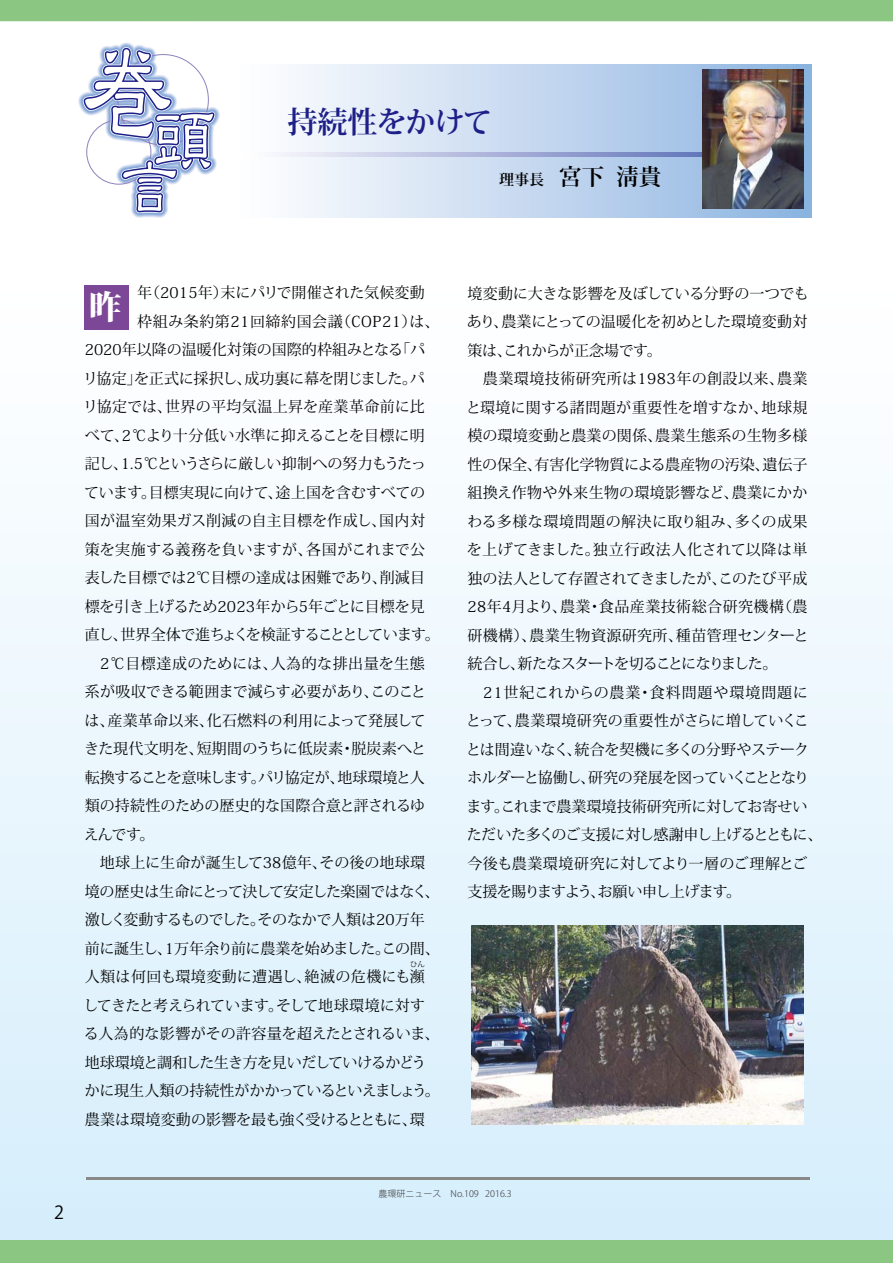
<style>
.page{position:relative;width:893px;height:1263px;background:#fff}
.page>*{position:absolute;margin:0;border:0;box-sizing:border-box;transform-origin:0 0}
.t1{font:800 33px "Koz Min Pro";color:#fff}
.t2{font:700 30px "Koz Min Pro";letter-spacing:-.02em;color:#1e2088}
.t3{font:18px "Koz Go Pro";color:#000}
.t4{font:15px/28.5px "Koz Min Pro";color:#000}
.t5{font:15px "Koz Min Pro";letter-spacing:-.02em;color:#000}
.t6{font:15px "Koz Min Pro";letter-spacing:.02em;color:#000}
.t7{font:15px "Koz Min Pro";letter-spacing:-.03em;color:#000}
.t8{font:15px "Koz Min Pro";letter-spacing:.025em;color:#000}
.t9{font:15px "Koz Min Pro";letter-spacing:-.05em;color:#000}
.t10{font:15px "Koz Min Pro";letter-spacing:-.055em;color:#000}
.t11{font:15px "Koz Min Pro";letter-spacing:-.07em;color:#000}
.t12{font:15px "Koz Min Pro";letter-spacing:-.025em;color:#000}
.t13{font:15px "Koz Min Pro";letter-spacing:-.04em;color:#000}
.t14{font:15px "Koz Min Pro";letter-spacing:.035em;color:#000}
.t15{font:15px "Koz Min Pro";letter-spacing:.03em;color:#000}
.t16{font:700 15px "Koz Min Pro";color:#000}
.t17{font:300 9px "Koz Go Pro";color:#3f3b3a}
.t18{font:7.5px "Koz Min Pro";color:#000}
.s1{font-size:22.5px}
</style>
<div class="page">
<div style="left:238px;top:64px;width:573px;height:153px;background:linear-gradient(to right,#fff,#8ab2df)"></div>
<div style="left:0;top:263px;width:893px;height:1000px;background:linear-gradient(to bottom,#fff,#d4edfa)"></div>
<div style="left:0;top:0;width:893px;height:21px;background:#8bc782"></div>
<div style="left:0;top:1240px;width:893px;height:23px;background:#8bc782"></div>
<svg style="left:240px;top:152px;width:463px;height:5px;background:#b2b9dc"></svg>
<hr style="left:86px;top:1177px;width:723px;height:2px;background:#898989">
<svg style="left:78px;top:42px;width:142px;height:176px"></svg>
<div style="left:84px;top:285px;width:44px;height:44px;background:#7d4798"></div>
<img style="left:703px;top:70px;width:100px;height:139px">
<img style="left:471px;top:926px;width:332px;height:198px">
<h2 class="t2" style="left:288px;top:100px;width:206px">持続性をかけて</h2>
<p class="t16" style="left:499px;top:168px;width:164px">理事長　<span class="s1">宮下 淸貴</span></p>
<p class="t4" style="left:137px;top:278px;width:289px">年（2015年）末にパリで開催された気候変動</p>
<p class="t14" style="left:137px;top:311px;width:304px">枠組み条約第21回締約国会議（COP21）は、</p>
<p class="t4" style="left:85px;top:335px;width:342px">2020年以降の温暖化対策の国際的枠組みとなる「パ</p>
<p class="t4" style="left:83px;top:363px;width:343px">リ協定」を正式に採択し、成功裏に幕を閉じました。パ</p>
<p class="t8" style="left:83px;top:396px;width:343px">リ協定では、世界の平均気温上昇を産業革命前に比</p>
<p class="t4" style="left:85px;top:420px;width:342px">べて、2℃より十分低い水準に抑えることを目標に明</p>
<p class="t9" style="left:85px;top:453px;width:343px">記し、1.5℃というさらに厳しい抑制への努力もうたっ</p>
<p class="t4" style="left:84px;top:477px;width:342px">ています。目標実現に向けて、途上国を含むすべての</p>
<p class="t6" style="left:85px;top:510px;width:342px">国が温室効果ガス削減の自主目標を作成し、国内対</p>
<p class="t6" style="left:85px;top:539px;width:342px">策を実施する義務を負いますが、各国がこれまで公</p>
<p class="t4" style="left:85px;top:563px;width:342px">表した目標では2℃目標の達成は困難であり、削減目</p>
<p class="t4" style="left:85px;top:591px;width:342px">標を引き上げるため2023年から5年ごとに目標を見</p>
<p class="t10" style="left:85px;top:624px;width:357px">直し、世界全体で進ちょくを検証することとしています。</p>
<p class="t15" style="left:85px;top:653px;width:342px">　2℃目標達成のためには、人為的な排出量を生態</p>
<p class="t5" style="left:85px;top:681px;width:343px">系が吸収できる範囲まで減らす必要があり、このこと</p>
<p class="t4" style="left:85px;top:705px;width:342px">は、産業革命以来、化石燃料の利用によって発展して</p>
<p class="t6" style="left:84px;top:738px;width:343px">きた現代文明を、短期間のうちに低炭素・脱炭素へと</p>
<p class="t11" style="left:85px;top:767px;width:341px">転換することを意味します。パリ協定が、地球環境と人</p>
<p class="t4" style="left:85px;top:791px;width:342px">類の持続性のための歴史的な国際合意と評されるゆ</p>
<p class="t4" style="left:84px;top:819px;width:72px">えんです。</p>
<p class="t4" style="left:85px;top:848px;width:342px">　地球上に生命が誕生して38億年、その後の地球環</p>
<p class="t7" style="left:85px;top:881px;width:356px">境の歴史は生命にとって決して安定した楽園ではなく、</p>
<p class="t5" style="left:85px;top:909px;width:342px">激しく変動するものでした。そのなかで人類は20万年</p>
<p class="t5" style="left:85px;top:938px;width:356px">前に誕生し、1万年余り前に農業を始めました。この間、</p>
<p class="t8" style="left:85px;top:966px;width:342px">人類は何回も環境変動に遭遇し、絶滅の危機にも瀕</p>
<p class="t7" style="left:83px;top:995px;width:343px">してきたと考えられています。そして地球環境に対す</p>
<p class="t4" style="left:84px;top:1019px;width:357px">る人為的な影響がその許容量を超えたとされるいま、</p>
<p class="t13" style="left:85px;top:1052px;width:343px">地球環境と調和した生き方を見いだしていけるかどう</p>
<p class="t12" style="left:85px;top:1080px;width:357px">かに現生人類の持続性がかかっているといえましょう。</p>
<p class="t4" style="left:85px;top:1104px;width:342px">農業は環境変動の影響を最も強く受けるとともに、環</p>
<h1 class="t1" style="left:89px;top:282px;width:34px">昨</h1>
<p class="t18" style="left:410px;top:959px;width:16px">ひん</p>
<p class="t4" style="left:466px;top:278px;width:358px">境変動に大きな影響を及ぼしている分野の一つでもあり、農業にとっての温暖化を初めとした環境変動対策は、これからが正念場です。<br>　農業環境技術研究所は1983年の創設以来、農業と環境に関する諸問題が重要性を増すなか、地球規模の環境変動と農業の関係、農業生態系の生物多様性の保全、有害化学物質による農産物の汚染、遺伝子組換え作物や外来生物の環境影響など、農業にかかわる多様な環境問題の解決に取り組み、多くの成果を上げてきました。独立行政法人化されて以降は単独の法人として存置されてきましたが、このたび平成<br>28年4月より、農業・食品産業技術総合研究機構（農研機構）、農業生物資源研究所、種苗管理センターと統合し、新たなスタートを切ることになりました。<br>　21世紀これからの農業・食料問題や環境問題にとって、農業環境研究の重要性がさらに増していくことは間違いなく、統合を契機に多くの分野やステークホルダーと協働し、研究の発展を図っていくこととなります。これまで農業環境技術研究所に対してお寄せいただいた多くのご支援に対し感謝申し上げるとともに、今後も農業環境研究に対してより一層のご理解とご支援を賜りますよう、お願い申し上げます。</p>
<p class="t3" style="left:54px;top:1201px;width:11px">2</p>
<p class="t17" style="left:379px;top:1187px;width:134px">農環研ニュース　No.109 2016.3</p>
</div>
